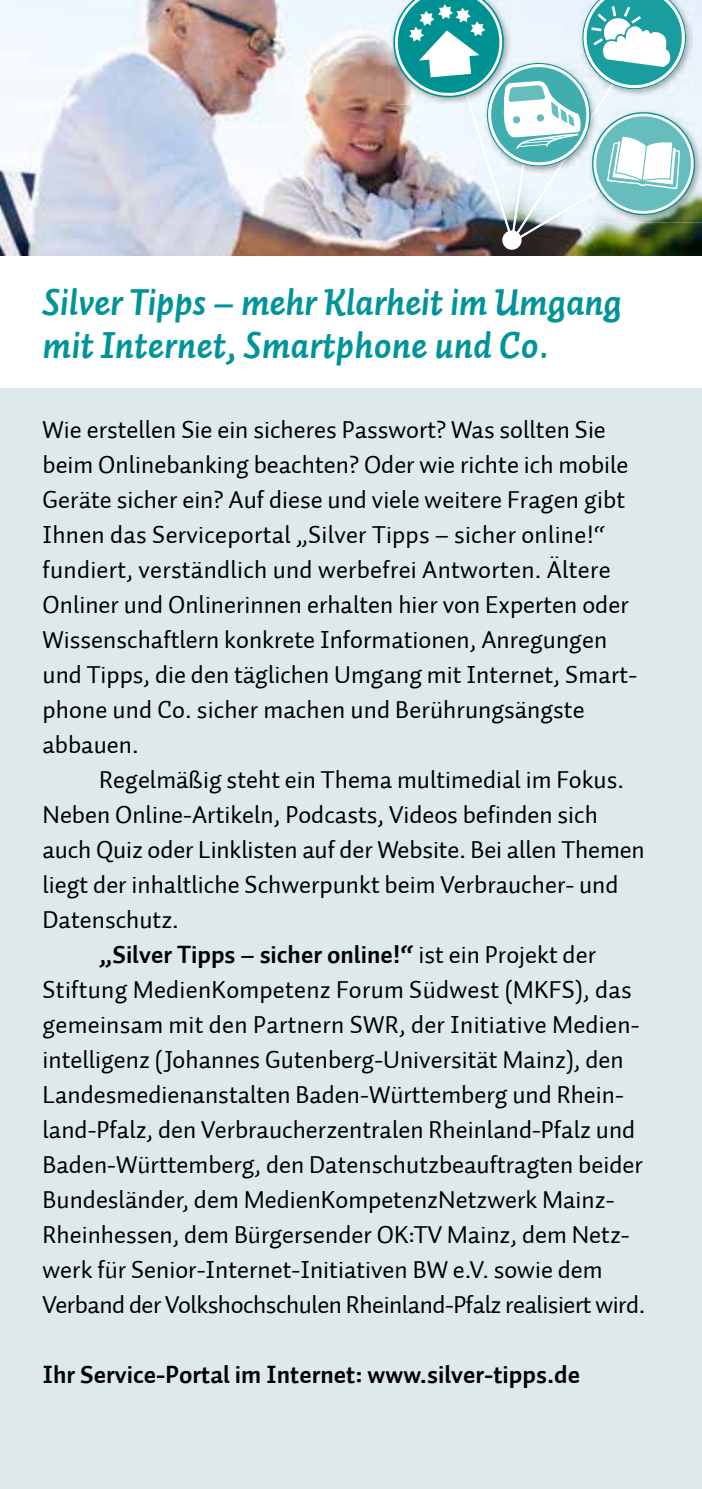
<style>
.page{position:relative;width:702px;height:1489px;background:#fff}
.page>*{position:absolute;margin:0;border:0;box-sizing:border-box;transform-origin:0 0}
.t1{font:italic 700 37.5px/42.5px "Auto 2";letter-spacing:-.01em;color:#00949a}
.t2{font:25px/35px "Auto 1";color:#000}
.t3{font:700 25px "Auto 2";color:#000}
.t4{font:25px "Auto 1 Bold LF";color:#000}
.s1{font-family:"Auto 1"}
</style>
<div class="page">
<img style="left:0;top:0;width:702px;height:256px">
<div style="left:502px;top:230px;width:19px;height:20px;background:#fff;border-radius:50%"></div>
<img style="left:699px;top:109px;width:3px;height:113px">
<img style="left:392px;top:0;width:307px;height:242px">
<div style="left:0;top:385px;width:702px;height:1103px;background:#dde9eb"></div>
<div style="left:0;top:256px;width:702px;height:132px;background:#fff"></div>
<h1 class="t1" style="left:43px;top:281px;width:581px">Silver <span class="s1">T</span>ipps – mehr Klarheit im Umgang mit Internet, Smartphone und Co.</h1>
<p class="t2" style="left:43px;top:412px;width:596px">Wie erstellen Sie ein sicheres Passwort? Was sollten Sie beim Onlinebanking beachten? Oder wie richte ich mobile Geräte sicher ein? Auf diese und viele weitere Fragen gibt Ihnen das Serviceportal „Silver Tipps – sicher online!“ fundiert, verständlich und werbefrei Antworten. Ältere Onliner und Onlinerinnen erhalten hier von Experten oder Wissenschaftlern konkrete Informationen, Anregungen und Tipps, die den täglichen Umgang mit Internet, Smart&shy;phone und Co. sicher machen und Berührungsängste abbauen.</p>
<p class="t2" style="left:43px;top:762px;width:603px;text-indent:57px">Regelmäßig steht ein Thema multimedial im Fokus.<br>Neben Online-Artikeln, Podcasts, Videos befinden sich auch Quiz oder Linklisten auf der Website. Bei allen Themen liegt der inhaltliche Schwerpunkt beim Verbraucher- und Datenschutz.</p>
<p class="t4" style="left:99px;top:938px;width:498px">„Silver Tipps – sicher online!“ <span class="s1">ist ein Projekt der</span></p>
<p class="t2" style="left:43px;top:972px;width:604px">Stiftung MedienKompetenz Forum Südwest (MKFS), das gemeinsam mit den Partnern SWR, der Initiative Medien&shy;intelligenz (Johannes Gutenberg-Universität Mainz), den Landesmedienanstalten Baden-Württemberg und Rhein&shy;land-Pfalz, den Verbraucherzentralen Rheinland-Pfalz und Baden-Württemberg, den Datenschutzbeauftragten beider Bundesländer, dem MedienKompetenzNetzwerk Mainz-Rheinhessen, dem Bürgersender OK:TV Mainz, dem Netz&shy;werk für Senior-Internet-Initiativen BW e.V. sowie dem Verband der Volkshochschulen Rheinland-Pfalz realisiert wird.</p>
<p class="t3" style="left:43px;top:1358px;width:539px">Ihr Service-Portal im Internet: www.silver-tipps.de</p>
</div>
